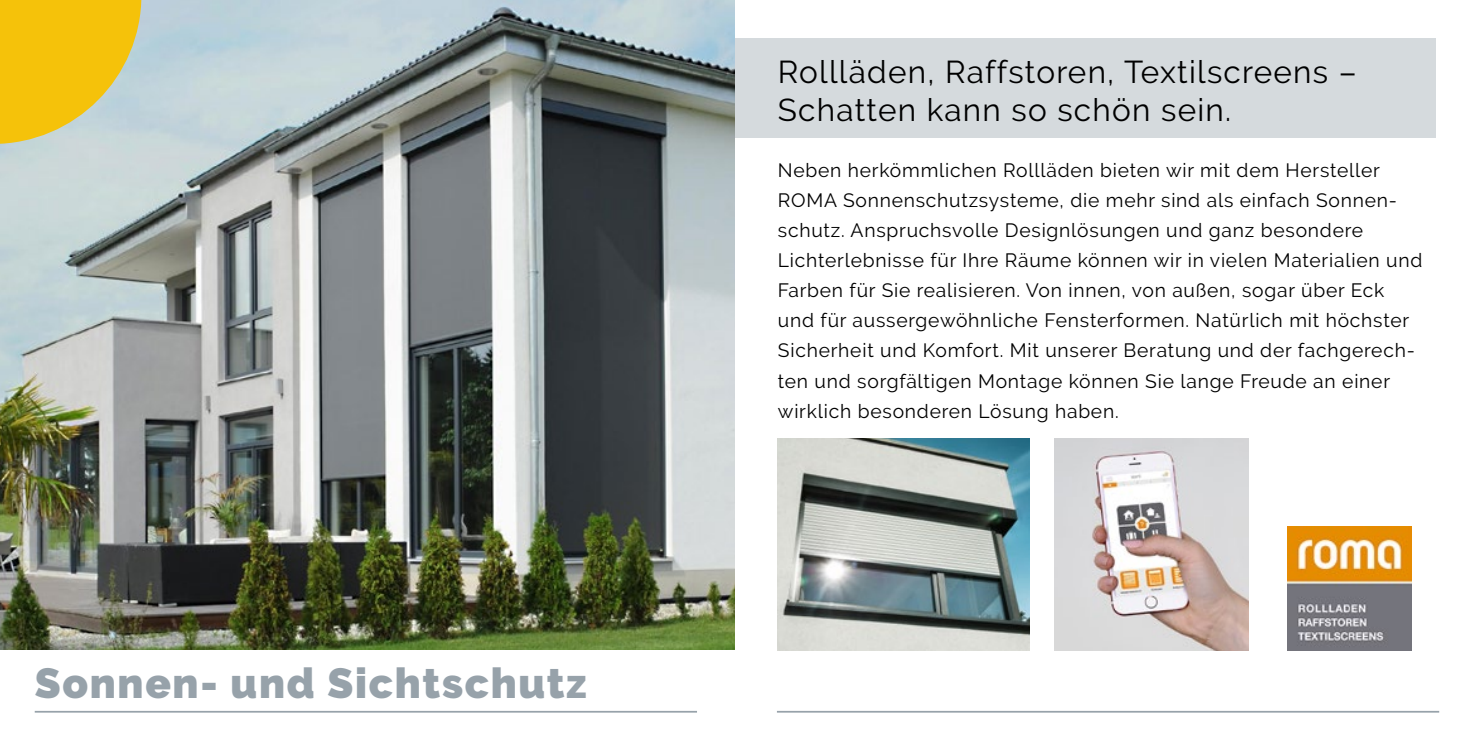
<style>
.page{position:relative;width:1469px;height:735px;background:#fff}
.page>*{position:absolute;margin:0;border:0;box-sizing:border-box;transform-origin:0 0}
.t1{font:900 42px "Raleway";letter-spacing:.04em;color:#97a2aa}
.t2{font:31.5px/37.8px "Raleway";letter-spacing:.04em;color:#000}
.t3{font:19.25px/30.1px "Raleway";letter-spacing:.04em;color:#000}
</style>
<div class="page">
<div style="left:734px;top:38px;width:701px;height:100px;background:#d5dadd"></div>
<img style="left:0;top:0;width:734px;height:649px">
<img style="left:1287px;top:526px;width:124px;height:124px">
<img style="left:778px;top:438px;width:251px;height:212px">
<img style="left:1054px;top:438px;width:194px;height:212px">
<hr style="left:35px;top:710px;width:662px;height:2px;background:#97a2aa">
<hr style="left:777px;top:710px;width:662px;height:2px;background:#97a2aa">
<svg style="left:0;top:0;width:141px;height:144px;background:#e8c539"></svg>
<h1 class="t1" style="left:35px;top:658px;width:554px">Sonnen- und Sichtschutz</h1>
<h2 class="t2" style="left:778px;top:53px;width:580px">Rollläden, Raffstoren, Textilscreens –<br>Schatten kann so schön sein.</h2>
<p class="t3" style="left:778px;top:155px;width:646px">Neben herkömmlichen Rollläden bieten wir mit dem Hersteller ROMA Sonnenschutzsysteme, die mehr sind als einfach Sonnen&shy;schutz. Anspruchsvolle Designlösungen und ganz besondere Lichterlebnisse für Ihre Räume können wir in vielen Materialien und Farben für Sie realisieren. Von innen, von außen, sogar über Eck und für aussergewöhnliche Fensterformen. Natürlich mit höchster Sicherheit und Komfort. Mit unserer Beratung und der fachgerech&shy;ten und sorgfältigen Montage können Sie lange Freude an einer wirklich besonderen Lösung haben.</p>
</div>
